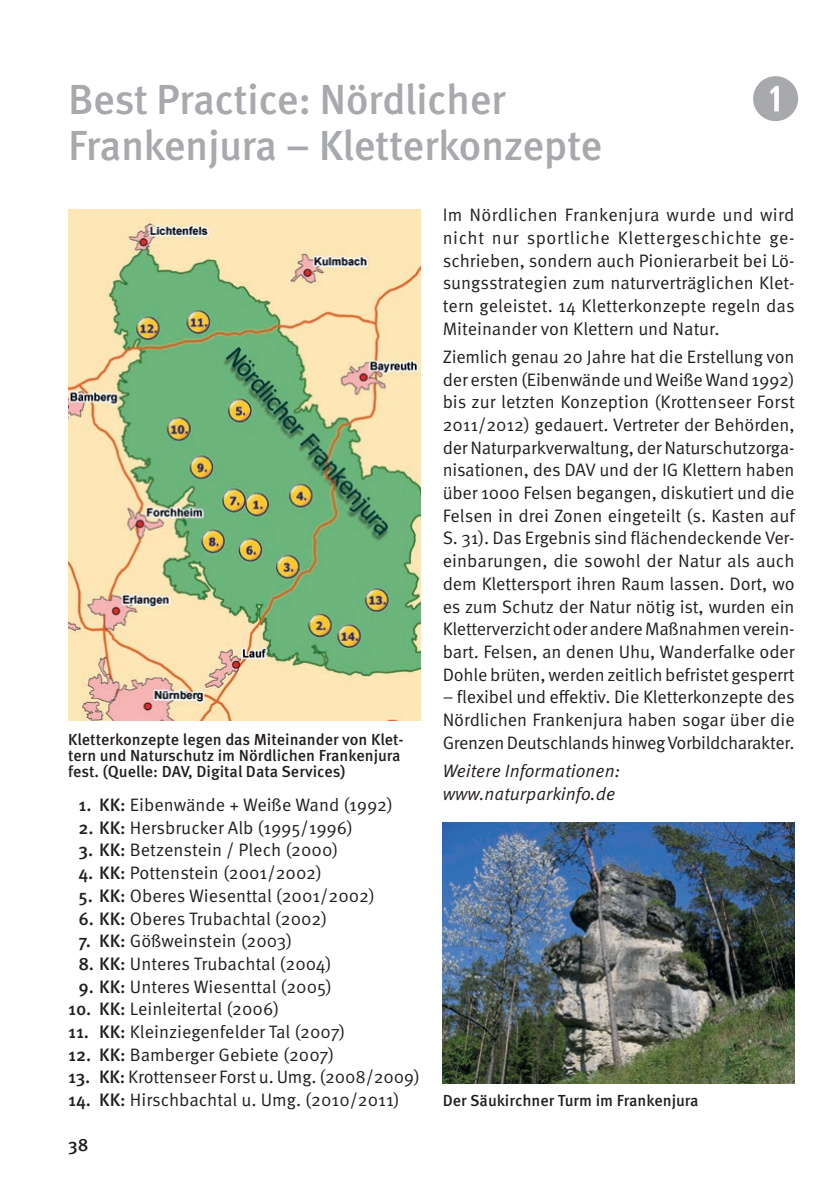
<style>
.page{position:relative;width:840px;height:1191px;background:#fff}
.page>*{position:absolute;margin:0;border:0;box-sizing:border-box;transform-origin:0 0}
.t1{font:60px "Combi Numerals Ltd";color:#a8a9ad}
.t2{font:500 42px/46px "Meta OT";letter-spacing:-.015em;color:#a8a9ad}
.t3{font:18px/22.6px "Meta OT Norm";letter-spacing:-.005em;color:#231f20;text-align:justify}
.t4{font:18px/22.6px "Meta OT Norm Ita";color:#231f20}
.t5{font:500 18px "Meta OT";color:#231f20}
.t6{font:500 16px/16px "Meta OT";color:#231f20}
.s1{font-family:"Meta OT";font-weight:500}
</style>
<div class="page">
<img style="left:442px;top:822px;width:352px;height:261px">
<img style="left:68px;top:210px;width:352px;height:510px">
<h2 class="t2" style="left:68px;top:78px;width:535px">Best Practice: Nördlicher<br>Frankenjura – Kletterkonzepte</h2>
<h1 class="t1" style="left:750px;top:64px;width:51px">➊</h1>
<p class="t6" style="left:68px;top:732px;width:337px">Kletterkonzepte legen das Miteinander von Klet&shy;tern und Naturschutz im Nördlichen Frankenjura fest. (Quelle: DAV, Digital Data Services)</p>
<p class="t3" style="left:78px;top:794px;width:316px"><span class="s1">1. KK:</span> Eibenwände + Weiße Wand (1992)</p>
<p class="t3" style="left:78px;top:816px;width:276px"><span class="s1">2. KK:</span> Hersbrucker Alb (1995/1996)</p>
<p class="t3" style="left:78px;top:839px;width:261px"><span class="s1">3. KK:</span> Betzenstein / Plech (2000)</p>
<p class="t3" style="left:78px;top:862px;width:245px"><span class="s1">4. KK:</span> Pottenstein (2001/2002)</p>
<p class="t3" style="left:78px;top:884px;width:298px"><span class="s1">5. KK:</span> Oberes Wiesenttal (2001/2002)</p>
<p class="t3" style="left:78px;top:907px;width:250px"><span class="s1">6. KK:</span> Oberes Trubachtal (2002)</p>
<p class="t3" style="left:78px;top:930px;width:215px"><span class="s1">7. KK:</span> Gößweinstein (2003)</p>
<p class="t3" style="left:78px;top:952px;width:255px"><span class="s1">8. KK:</span> Unteres Trubachtal (2004)</p>
<p class="t3" style="left:78px;top:975px;width:255px"><span class="s1">9. KK:</span> Unteres Wiesenttal (2005)</p>
<p class="t3" style="left:68px;top:998px;width:212px"><span class="s1">10. KK:</span> Leinleitertal (2006)</p>
<p class="t3" style="left:68px;top:1020px;width:279px"><span class="s1">11. KK:</span> Kleinziegenfelder Tal (2007)</p>
<p class="t3" style="left:68px;top:1043px;width:267px"><span class="s1">12. KK:</span> Bamberger Gebiete (2007)</p>
<p class="t3" style="left:68px;top:1066px;width:353px"><span class="s1">13. KK:</span> Krottenseer Forst u. Umg. (2008/2009)</p>
<p class="t3" style="left:68px;top:1089px;width:333px"><span class="s1">14. KK:</span> Hirschbachtal u. Umg. (2010/2011)</p>
<p class="t5" style="left:68px;top:1134px;width:22px">38</p>
<p class="t3" style="left:442px;top:204px;width:353px">Im Nördlichen Frankenjura wurde und wird nicht nur sportliche Klettergeschichte ge&shy;schrieben, sondern auch Pionierarbeit bei Lö&shy;sungsstrategien zum naturverträglichen Klet&shy;tern geleistet. 14 Kletterkonzepte regeln das Miteinander von Klettern und Natur.</p>
<p class="t3" style="left:442px;top:346px;width:353px">Ziemlich genau 20 Jahre hat die Erstellung von der ersten (Eibenwände und Weiße Wand 1992) bis zur letzten Konzeption (Krottenseer Forst 2011/2012) gedauert. Vertreter der Behörden, der Naturparkverwaltung, der Naturschutzorga&shy;nisationen, des DAV und der IG Klettern haben über 1000 Felsen begangen, diskutiert und die Felsen in drei Zonen eingeteilt (s. Kasten auf S. 31). Das Ergebnis sind flächendeckende Ver&shy;einbarungen, die sowohl der Natur als auch dem Klettersport ihren Raum lassen. Dort, wo es zum Schutz der Natur nötig ist, wurden ein Kletterverzicht oder andere Maßnahmen verein&shy;bart. Felsen, an denen Uhu, Wanderfalke oder Dohle brüten, werden zeitlich befristet gesperrt</p>
<p class="t3" style="left:442px;top:686px;width:353px">– flexibel und effektiv. Die Kletterkonzepte des Nördlichen Frankenjura haben sogar über die Grenzen Deutschlands hinweg Vorbildcharakter.</p>
<p class="t4" style="left:442px;top:760px;width:179px">Weitere Informationen: www.naturparkinfo.de</p>
<p class="t6" style="left:442px;top:1093px;width:257px">Der Säukirchner Turm im Frankenjura</p>
</div>
